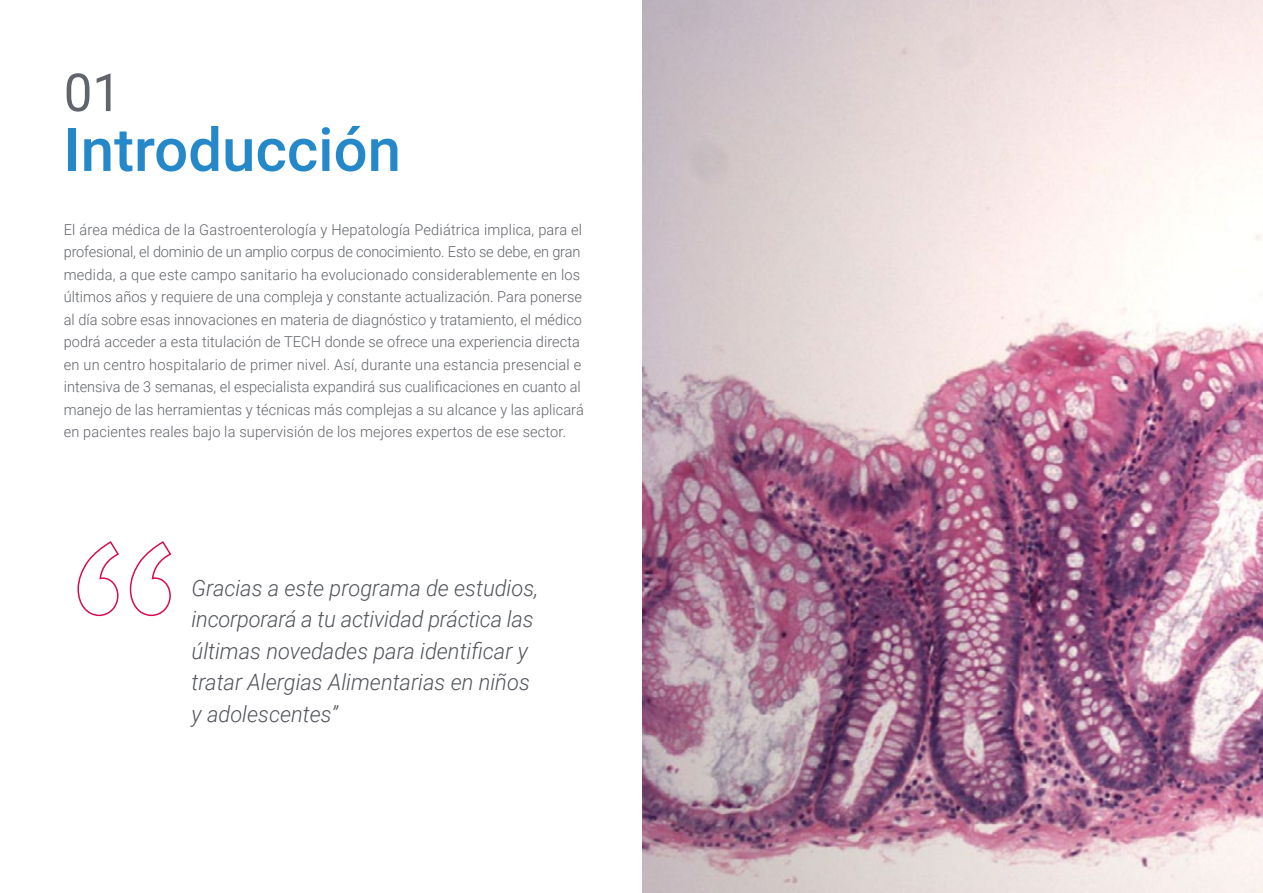
<style>
.page{position:relative;width:1263px;height:893px;background:#fff}
.page>*{position:absolute;margin:0;border:0;box-sizing:border-box;transform-origin:0 0}
.t1{font:500 60px "Roboto";color:#2488c9}
.t2{font:52.5px "Roboto";color:#61646a}
.t3{font:italic 300 22.5px/31.5px "Roboto";color:#52555b}
.t4{font:300 15px/22.5px "Roboto";letter-spacing:.005em;color:#61646a}
</style>
<div class="page">
<svg style="left:77px;top:541px;width:95px;height:76px"></svg>
<img style="left:642px;top:0;width:621px;height:893px">
<h2 class="t2" style="left:64px;top:56px;width:59px">01</h2>
<h1 class="t1" style="left:64px;top:108px;width:339px">Introducción</h1>
<p class="t4" style="left:64px;top:217px;width:521px">El área médica de la Gastroenterología y Hepatología Pediátrica implica, para el profesional, el dominio de un amplio corpus de conocimiento. Esto se debe, en gran medida, a que este campo sanitario ha evolucionado considerablemente en los últimos años y requiere de una compleja y constante actualización. Para ponerse al día sobre esas innovaciones en materia de diagnóstico y tratamiento, el médico podrá acceder a esta titulación de TECH donde se ofrece una experiencia directa en un centro hospitalario de primer nivel. Así, durante una estancia presencial e intensiva de 3 semanas, el especialista expandirá sus cualificaciones en cuanto al manejo de las herramientas y técnicas más complejas a su alcance y las aplicará en pacientes reales bajo la supervisión de los mejores expertos de ese sector.</p>
<h3 class="t3" style="left:192px;top:571px;width:348px">Gracias a este programa de estudios, incorporará a tu actividad práctica las últimas novedades para identificar y tratar Alergias Alimentarias en niños y adolescentes”</h3>
</div>
